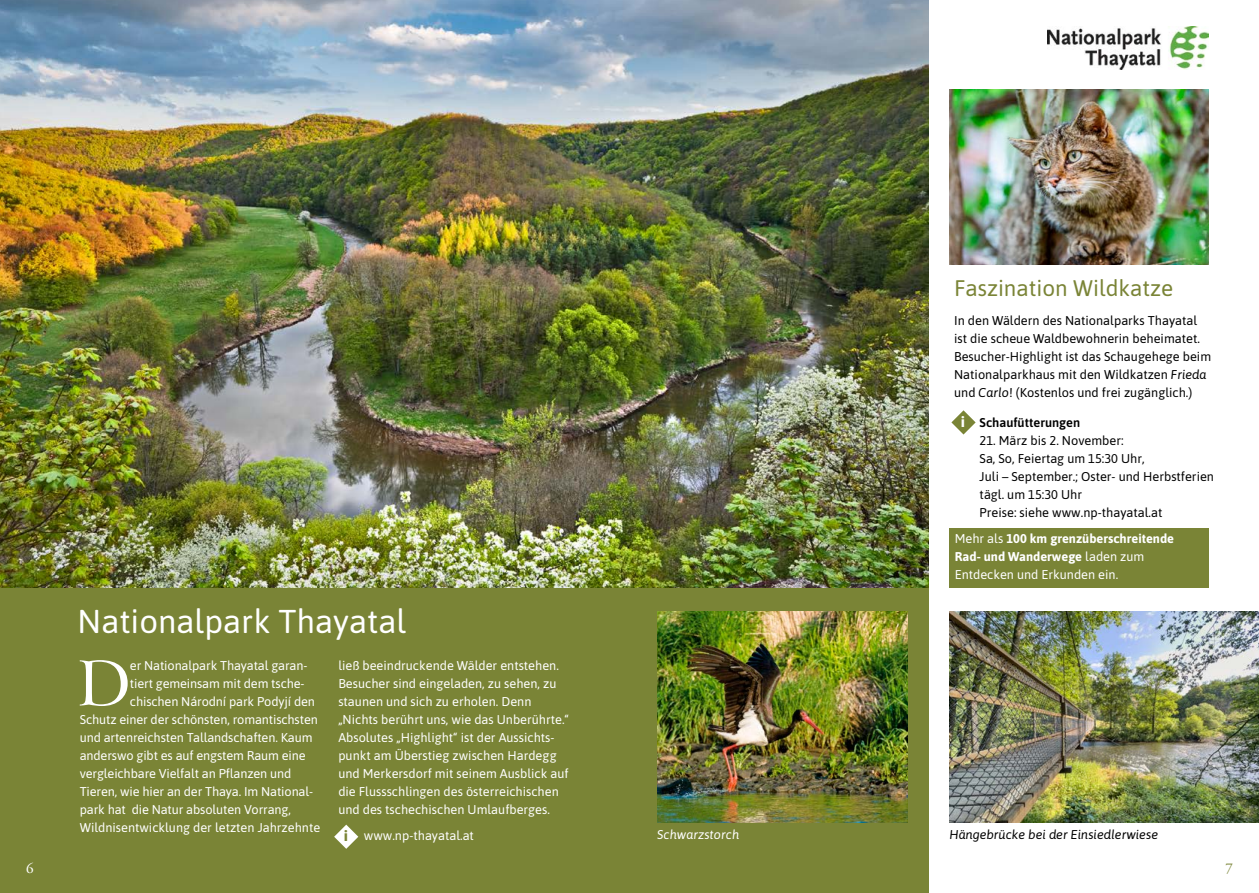
<style>
.page{position:relative;width:1259px;height:893px;background:#fff}
.page>*{position:absolute;margin:0;border:0;box-sizing:border-box;transform-origin:0 0}
.t1{font:62.1px "Arrus BT";color:#fff}
.t2{font:33px "Asap";color:#fff}
.t3{font:22.5px "Asap";color:#7a8436}
.t4{font:700 15.75px "Myriad Pro";color:#fff}
.t5{font:15px "Adobe Garamond Pro";color:#fff}
.t6{font:15px "Adobe Garamond Pro";color:#7a8436}
.t7{font:12.75px/18px "Asap";color:#fff}
.t8{font:12.75px/18px "Asap";color:#000}
.t9{font:700 12.75px/18px "Asap";color:#fff}
.t10{font:italic 12.75px "Asap";color:#000}
.t11{font:600 12.75px "Asap";color:#000}
.t12{font:italic 12.75px "Asap";color:#fff}
.s1{font-style:italic}
.s2{font-weight:400}
.s3{font-family:"Myriad Pro";font-weight:700;font-size:15.75px;color:#7a8436}
</style>
<div class="page">
<div style="left:949px;top:528px;width:260px;height:59px;background:#7a8436"></div>
<div style="left:0;top:583px;width:929px;height:310px;background:#7a8436"></div>
<img style="left:0;top:0;width:929px;height:587px">
<img style="left:657px;top:611px;width:250px;height:211px">
<img style="left:949px;top:89px;width:260px;height:176px">
<svg style="left:951px;top:410px;width:24px;height:24px"></svg>
<img style="left:1047px;top:26px;width:161px;height:44px">
<svg style="left:334px;top:825px;width:24px;height:24px"></svg>
<img style="left:949px;top:611px;width:310px;height:211px">
<h3 class="t3" style="left:954px;top:273px;width:221px">Faszination Wildkatze</h3>
<p class="t8" style="left:954px;top:311px;width:258px">In den Wäldern des Nationalparks Thayatal ist die scheue Waldbewohnerin beheimatet.<br>Besucher-Highlight ist das Schaugehege beim Nationalparkhaus mit den Wildkatzen <span class="s1">Frieda </span>und <span class="s1">Carlo</span>! (Kostenlos und frei zugänglich.)</p>
<p class="t11" style="left:979px;top:414px;width:102px">Schaufütterungen</p>
<p class="t8" style="left:979px;top:431px;width:236px">21. März bis 2. November:<br>Sa, So, Feiertag um 15:30 Uhr,<br>Juli – September.; Oster- und Herbstferien tägl. um 15:30 Uhr<br>Preise: siehe www.np-thayatal.at</p>
<p class="t4" style="left:961px;top:411px;width:6px">i</p>
<p class="t9" style="left:954px;top:529px;width:221px"><span class="s2">Mehr als</span> 100 km grenzüberschreitende<br>Rad- und Wanderwege <span class="s2">laden zum<br>Entdecken und Erkunden ein.</span></p>
<h2 class="t2" style="left:78px;top:598px;width:330px">Nationalpark Thayatal</h2>
<p class="t7" style="left:338px;top:655px;width:232px">ließ beeindruckende Wälder entstehen.<br>Besucher sind eingeladen, zu sehen, zu staunen und sich zu erholen. Denn „Nichts berührt uns, wie das Unberührte.“ Absolutes „Highlight“ ist der Aussichts&shy;punkt am Überstieg zwischen Hardegg und Merkersdorf mit seinem Ausblick auf die Flussschlingen des österreichischen und des tschechischen Umlaufberges.</p>
<p class="t7" style="left:344px;top:826px;width:132px"><span class="s3">i</span> www.np-thayatal.at</p>
<p class="t12" style="left:657px;top:826px;width:84px">Schwarzstorch</p>
<p class="t10" style="left:949px;top:826px;width:210px">Hängebrücke bei der Einsiedlerwiese</p>
<h1 class="t1" style="left:77px;top:645px;width:55px">D</h1>
<p class="t7" style="left:130px;top:655px;width:179px">er Nationalpark Thayatal garan-</p>
<p class="t7" style="left:130px;top:673px;width:176px">tiert gemeinsam mit dem tsche-</p>
<p class="t7" style="left:130px;top:691px;width:186px">chischen Národní park Podyjí den</p>
<p class="t7" style="left:80px;top:709px;width:240px">Schutz einer der schönsten, romantischsten</p>
<p class="t7" style="left:80px;top:727px;width:234px">und artenreichsten Tallandschaften. Kaum</p>
<p class="t7" style="left:80px;top:745px;width:227px">anderswo gibt es auf engstem Raum eine</p>
<p class="t7" style="left:80px;top:763px;width:213px">vergleichbare Vielfalt an Pflanzen und</p>
<p class="t7" style="left:80px;top:781px;width:235px">Tieren, wie hier an der Thaya. Im National-</p>
<p class="t7" style="left:80px;top:799px;width:213px">park hat die Natur absoluten Vorrang,</p>
<p class="t7" style="left:80px;top:817px;width:242px">Wildnisentwicklung der letzten Jahrzehnte</p>
<p class="t5" style="left:26px;top:860px;width:9px">6</p>
<p class="t6" style="left:1225px;top:860px;width:9px">7</p>
</div>
